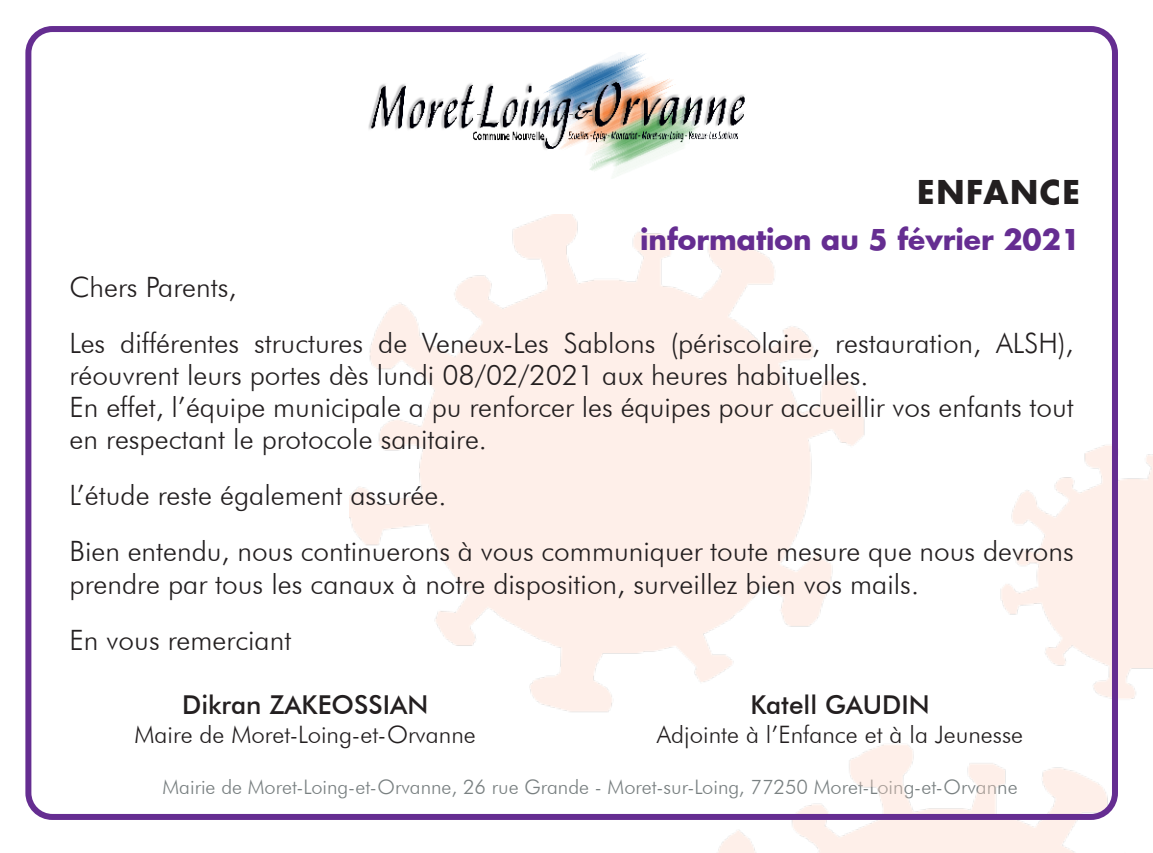
<style>
.page{position:relative;width:1153px;height:853px;background:#fff}
.page>*{position:absolute;margin:0;border:0;box-sizing:border-box;transform-origin:0 0}
.t1{font:700 32px "Futura";letter-spacing:.05em;color:#231f20}
.t2{font:300 28px/32px "Futura BT";color:#231f20}
.t3{font:700 28px "Futura";color:#652d91}
.t4{font:500 26px "Futura BT";color:#231f20}
.t5{font:300 24px "Futura BT";color:#231f20}
.t6{font:300 20px "Futura BT";color:#798081}
</style>
<div class="page">
<img style="left:349px;top:214px;width:803px;height:638px">
<div style="left:25px;top:26px;width:1092px;height:793px;border:6px solid #652d91;border-radius:24px"></div>
<img style="left:368px;top:53px;width:377px;height:123px">
<p class="t1" style="left:917px;top:169px;width:164px">ENFANCE</p>
<p class="t3" style="left:640px;top:219px;width:441px">information au 5 février 2021</p>
<p class="t2" style="left:70px;top:271px;width:168px">Chers Parents,</p>
<p class="t2" style="left:70px;top:327px;width:1005px">Les différentes structures de Veneux-Les Sablons (périscolaire, restauration, ALSH), réouvrent leurs portes dès lundi 08/02/2021 aux heures habituelles.</p>
<p class="t2" style="left:70px;top:391px;width:1005px">En effet, l’équipe municipale a pu renforcer les équipes pour accueillir vos enfants tout en respectant le protocole sanitaire.</p>
<p class="t2" style="left:70px;top:479px;width:378px">L’étude reste également assurée.</p>
<p class="t2" style="left:70px;top:535px;width:1005px">Bien entendu, nous continuerons à vous communiquer toute mesure que nous devrons prendre par tous les canaux à notre disposition, surveillez bien vos mails.</p>
<p class="t2" style="left:70px;top:623px;width:223px">En vous remerciant</p>
<p class="t4" style="left:182px;top:689px;width:248px">Dikran ZAKEOSSIAN</p>
<p class="t5" style="left:134px;top:719px;width:343px">Maire de Moret-Loing-et-Orvanne</p>
<p class="t4" style="left:750px;top:689px;width:181px">Katell GAUDIN</p>
<p class="t5" style="left:656px;top:719px;width:368px">Adjointe à l’Enfance et à la Jeunesse</p>
<p class="t6" style="left:162px;top:774px;width:856px">Mairie de Moret-Loing-et-Orvanne, 26 rue Grande - Moret-sur-Loing, 77250 Moret-Loing-et-Orvanne</p>
</div>
